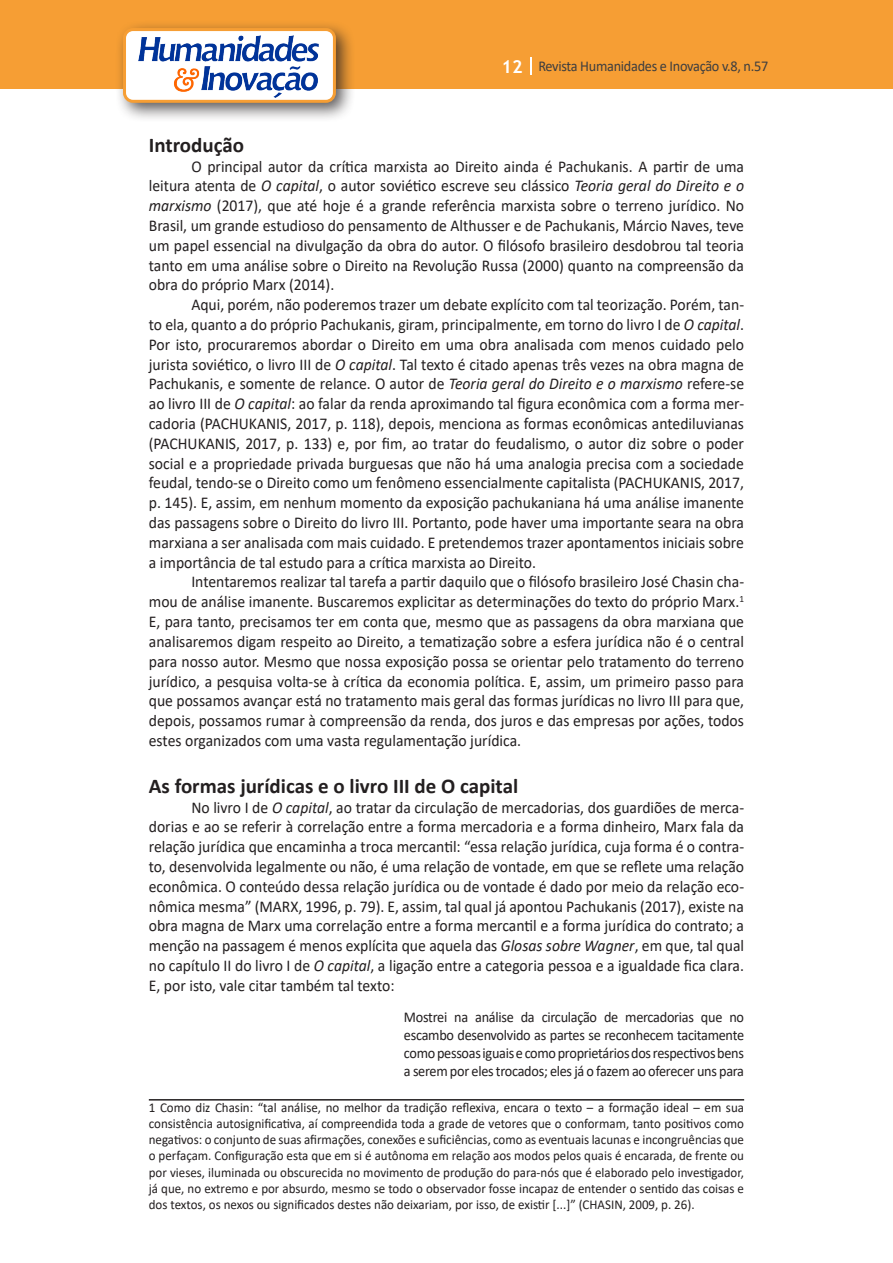
<style>
.page{position:relative;width:893px;height:1263px;background:#fff}
.page>*{position:absolute;margin:0;border:0;box-sizing:border-box;transform-origin:0 0}
.Titulo_2{font:700 21px "Calibri";color:#231f20}
.Texto{font:16.5px/19.8px "Calibri";color:#231f20;text-align:justify;scale:.95 1}
.citacao{font:15px/18px "Calibri";letter-spacing:-.02em;color:#231f20;text-align:justify;scale:.95 1}
.t1{font:15px "Calibri";letter-spacing:-.02em;color:#3e3e3f;scale:.95 1}
.Rodapé{font:13.5px/16.2px "Calibri";color:#231f20;text-align:justify;scale:.96 1}
.s1{font-family:"Trebuchet MS";font-weight:700;font-size:18px;color:#fff}
.s2{font-style:italic}
</style>
<div class="page">
<div style="left:0;top:0;width:893px;height:88px;background:#f69e34"></div>
<svg style="left:530px;top:57px;width:2px;height:18px"></svg>
<div style="left:115px;top:20px;width:241px;height:103px;background:#231f20;opacity:.75"></div>
<div style="left:125px;top:30px;width:209px;height:71px;background:#fff;border-radius:9px"></div>
<img style="left:138px;top:35px;width:181px;height:62px">
<div style="left:123px;top:28px;width:213px;height:75px;border:3px solid #f69e34;border-radius:9px"></div>
<hr style="left:149px;top:1099px;width:595px;height:1px;background:#231f20">
<p class="t1" style="left:501px;top:56px;width:282px"><span class="s1">12</span> Revista Humanidades e Inovação v.8, n.57</p>
<p class="Titulo_2" style="left:149px;top:130px;width:97px">Introdução</p>
<p class="Texto" style="left:149px;top:156px;width:628px;text-indent:43px">O principal autor da crítica marxista ao Direito ainda é Pachukanis. A partir de uma leitura atenta de <span class="s2">O capital</span>, o autor soviético escreve seu clássico <span class="s2">Teoria geral do Direito e o marxismo</span> (2017), que até hoje é a grande referência marxista sobre o terreno jurídico. No Brasil, um grande estudioso do pensamento de Althusser e de Pachukanis, Márcio Naves, teve um papel essencial na divulgação da obra do autor. O filósofo brasileiro desdobrou tal teoria tanto em uma análise sobre o Direito na Revolução Russa (2000) quanto na compreensão da obra do próprio Marx (2014).</p>
<p class="Texto" style="left:149px;top:294px;width:628px;text-indent:43px">Aqui, porém, não poderemos trazer um debate explícito com tal teorização. Porém, tan&shy;to ela, quanto a do próprio Pachukanis, giram, principalmente, em torno do livro I de <span class="s2">O capital</span>.<br>Por isto, procuraremos abordar o Direito em uma obra analisada com menos cuidado pelo jurista soviético, o livro III de <span class="s2">O capital</span>. Tal texto é citado apenas três vezes na obra magna de Pachukanis, e somente de relance. O autor de <span class="s2">Teoria geral do Direito e o marxismo</span> refere-se ao livro III de <span class="s2">O capital</span>: ao falar da renda aproximando tal figura econômica com a forma mer&shy;cadoria (PACHUKANIS, 2017, p. 118), depois, menciona as formas econômicas antediluvianas (PACHUKANIS, 2017, p. 133) e, por fim, ao tratar do feudalismo, o autor diz sobre o poder social e a propriedade privada burguesas que não há uma analogia precisa com a sociedade feudal, tendo-se o Direito como um fenômeno essencialmente capitalista (PACHUKANIS, 2017, p. 145). E, assim, em nenhum momento da exposição pachukaniana há uma análise imanente das passagens sobre o Direito do livro III. Portanto, pode haver uma importante seara na obra marxiana a ser analisada com mais cuidado. E pretendemos trazer apontamentos iniciais sobre a importância de tal estudo para a crítica marxista ao Direito.</p>
<p class="Texto" style="left:149px;top:572px;width:628px;text-indent:43px">Intentaremos realizar tal tarefa a partir daquilo que o filósofo brasileiro José Chasin cha&shy;mou de análise imanente. Buscaremos explicitar as determinações do texto do próprio Marx.<sup>1<br></sup>E, para tanto, precisamos ter em conta que, mesmo que as passagens da obra marxiana que analisaremos digam respeito ao Direito, a tematização sobre a esfera jurídica não é o central para nosso autor. Mesmo que nossa exposição possa se orientar pelo tratamento do terreno jurídico, a pesquisa volta-se à crítica da economia política. E, assim, um primeiro passo para que possamos avançar está no tratamento mais geral das formas jurídicas no livro III para que, depois, possamos rumar à compreensão da renda, dos juros e das empresas por ações, todos estes organizados com uma vasta regulamentação jurídica.</p>
<p class="Titulo_2" style="left:149px;top:771px;width:371px">As formas jurídicas e o livro III de O capital</p>
<p class="Texto" style="left:149px;top:797px;width:628px;text-indent:43px">No livro I de <span class="s2">O capital</span>, ao tratar da circulação de mercadorias, dos guardiões de merca&shy;dorias e ao se referir à correlação entre a forma mercadoria e a forma dinheiro, Marx fala da relação jurídica que encaminha a troca mercantil: “essa relação jurídica, cuja forma é o contra&shy;to, desenvolvida legalmente ou não, é uma relação de vontade, em que se reflete uma relação econômica. O conteúdo dessa relação jurídica ou de vontade é dado por meio da relação eco&shy;nômica mesma” (MARX, 1996, p. 79). E, assim, tal qual já apontou Pachukanis (2017), existe na obra magna de Marx uma correlação entre a forma mercantil e a forma jurídica do contrato; a menção na passagem é menos explícita que aquela das <span class="s2">Glosas sobre Wagner</span>, em que, tal qual no capítulo II do livro I de <span class="s2">O capital</span>, a ligação entre a categoria pessoa e a igualdade fica clara.<br>E, por isto, vale citar também tal texto:</p>
<p class="citacao" style="left:404px;top:1007px;width:360px">Mostrei na análise da circulação de mercadorias que no escambo desenvolvido as partes se reconhecem tacitamente como pessoas iguais e como proprietários dos respectivos bens a serem por eles trocados; eles já o fazem ao oferecer uns para</p>
<p class="Rodapé" style="left:149px;top:1099px;width:621px">1 Como diz Chasin: “tal análise, no melhor da tradição reflexiva, encara o texto – a formação ideal – em sua consistência autosignificativa, aí compreendida toda a grade de vetores que o conformam, tanto positivos como negativos: o conjunto de suas afirmações, conexões e suficiências, como as eventuais lacunas e incongruências que o perfaçam. Configuração esta que em si é autônoma em relação aos modos pelos quais é encarada, de frente ou por vieses, iluminada ou obscurecida no movimento de produção do para-nós que é elaborado pelo investigador, já que, no extremo e por absurdo, mesmo se todo o observador fosse incapaz de entender o sentido das coisas e dos textos, os nexos ou significados destes não deixariam, por isso, de existir [...]” (CHASIN, 2009, p. 26).</p>
</div>
